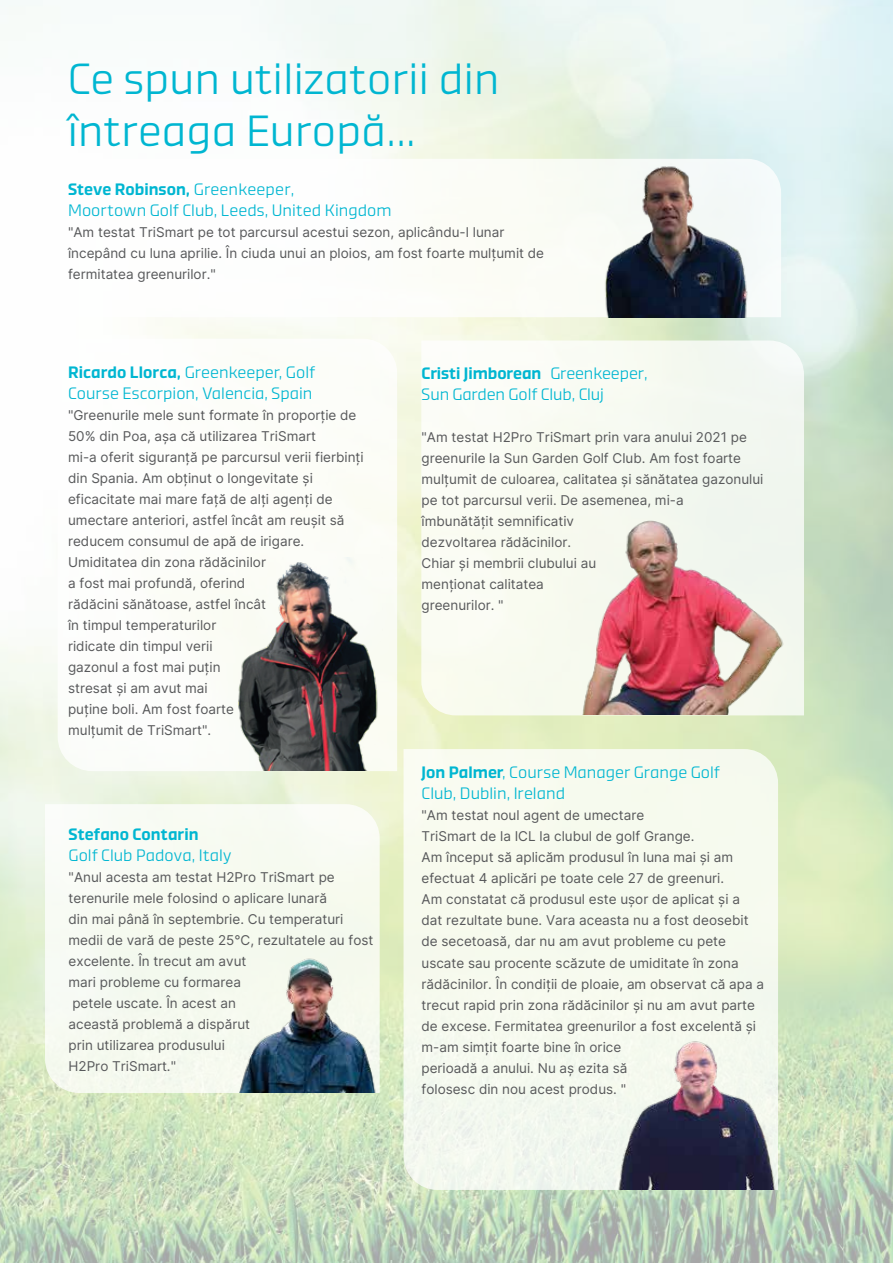
<style>
.page{position:relative;width:893px;height:1263px;background:#fff}
.page>*{position:absolute;margin:0;border:0;box-sizing:border-box;transform-origin:0 0}
.t1{font:300 43.5px/52.2px "Demo";letter-spacing:.01em;color:#00b6d1}
.t2{font:300 16.5px/21px "Demo";letter-spacing:.005em;color:#00b6d1}
.t3{font:500 16.5px "Demo";color:#00b6d1}
.t4{font:13.5px/21px "Inter";color:#58595b}
.s1{font-weight:500}
</style>
<div class="page">
<img style="left:0;top:0;width:893px;height:1263px">
<svg style="left:58px;top:339px;width:339px;height:432px"></svg>
<div style="left:421px;top:340px;width:383px;height:375px;background:#f8fbf1"></div>
<img style="left:234px;top:557px;width:149px;height:214px">
<svg style="left:45px;top:159px;width:736px;height:158px"></svg>
<img style="left:596px;top:159px;width:159px;height:158px">
<div style="left:404px;top:749px;width:374px;height:441px;background:#f6faee"></div>
<img style="left:616px;top:1034px;width:165px;height:155px">
<div style="left:45px;top:804px;width:335px;height:289px;background:#f6faf0"></div>
<img style="left:227px;top:953px;width:170px;height:140px">
<img style="left:568px;top:491px;width:223px;height:223px">
<h1 class="t1" style="left:68px;top:52px;width:433px">Ce spun utilizatorii din întreaga Europă...</h1>
<p class="t2" style="left:68px;top:179px;width:325px"><span class="s1">Steve Robinson,</span> Greenkeeper,<br>Moortown Golf Club, Leeds, United Kingdom</p>
<p class="t4" style="left:68px;top:221px;width:478px">"Am testat TriSmart pe tot parcursul acestui sezon, aplicându-l lunar începând cu luna aprilie. În ciuda unui an ploios, am fost foarte mulțumit de fermitatea greenurilor."</p>
<p class="t2" style="left:68px;top:362px;width:249px"><span class="s1">Ricardo Llorca,</span> Greenkeeper, Golf<br>Course Escorpion, Valencia, Spain</p>
<p class="t4" style="left:68px;top:404px;width:297px">"Greenurile mele sunt formate în proporție de 50% din Poa, așa că utilizarea TriSmart<br>mi-a oferit siguranță pe parcursul verii fierbinți din Spania. Am obținut o longevitate și eficacitate mai mare față de alți agenți de umectare anteriori, astfel încât am reușit să reducem consumul de apă de irigare.<br>Umiditatea din zona rădăcinilor<br>a fost mai profundă, oferind<br>rădăcini sănătoase, astfel încât<br>în timpul temperaturilor<br>ridicate din timpul verii<br>gazonul a fost mai puțin<br>stresat și am avut mai<br>puține boli. Am fost foarte<br>mulțumit de TriSmart".</p>
<p class="t3" style="left:69px;top:824px;width:131px">Stefano Contarin</p>
<p class="t2" style="left:69px;top:845px;width:164px">Golf Club Padova, Italy</p>
<p class="t4" style="left:69px;top:866px;width:306px">"Anul acesta am testat H2Pro TriSmart pe terenurile mele folosind o aplicare lunară<br>din mai până în septembrie. Cu temperaturi medii de vară de peste 25°C, rezultatele au fost excelente. În trecut am avut<br>mari probleme cu formarea<br>petele uscate. În acest an<br>această problemă a dispărut<br>prin utilizarea produsului<br>H2Pro TriSmart."</p>
<p class="t2" style="left:422px;top:362px;width:228px"><span class="s1">Cristi Jimborean</span> Greenkeeper,<br>Sun Garden Golf Club, Cluj</p>
<p class="t4" style="left:422px;top:426px;width:343px">"Am testat H2Pro TriSmart prin vara anului 2021 pe greenurile la Sun Garden Golf Club. Am fost foarte mulțumit de culoarea, calitatea și sănătatea gazonului pe tot parcursul verii. De asemenea, mi-a<br>îmbunătățit semnificativ<br>dezvoltarea rădăcinilor.<br>Chiar și membrii clubului au<br>menționat calitatea<br>greenurilor. "</p>
<p class="t2" style="left:422px;top:762px;width:300px"><span class="s1">Jon Palmer</span>, Course Manager Grange Golf<br>Club, Dublin, Ireland</p>
<p class="t4" style="left:422px;top:805px;width:344px">"Am testat noul agent de umectare<br>TriSmart de la ICL la clubul de golf Grange.<br>Am început să aplicăm produsul în luna mai și am efectuat 4 aplicări pe toate cele 27 de greenuri.<br>Am constatat că produsul este ușor de aplicat și a dat rezultate bune. Vara aceasta nu a fost deosebit de secetoasă, dar nu am avut probleme cu pete uscate sau procente scăzute de umiditate în zona rădăcinilor. În condiții de ploaie, am observat că apa a trecut rapid prin zona rădăcinilor și nu am avut parte de excese. Fermitatea greenurilor a fost excelentă și m-am simțit foarte bine în orice<br>perioadă a anului. Nu aș ezita să<br>folosesc din nou acest produs. "</p>
</div>
